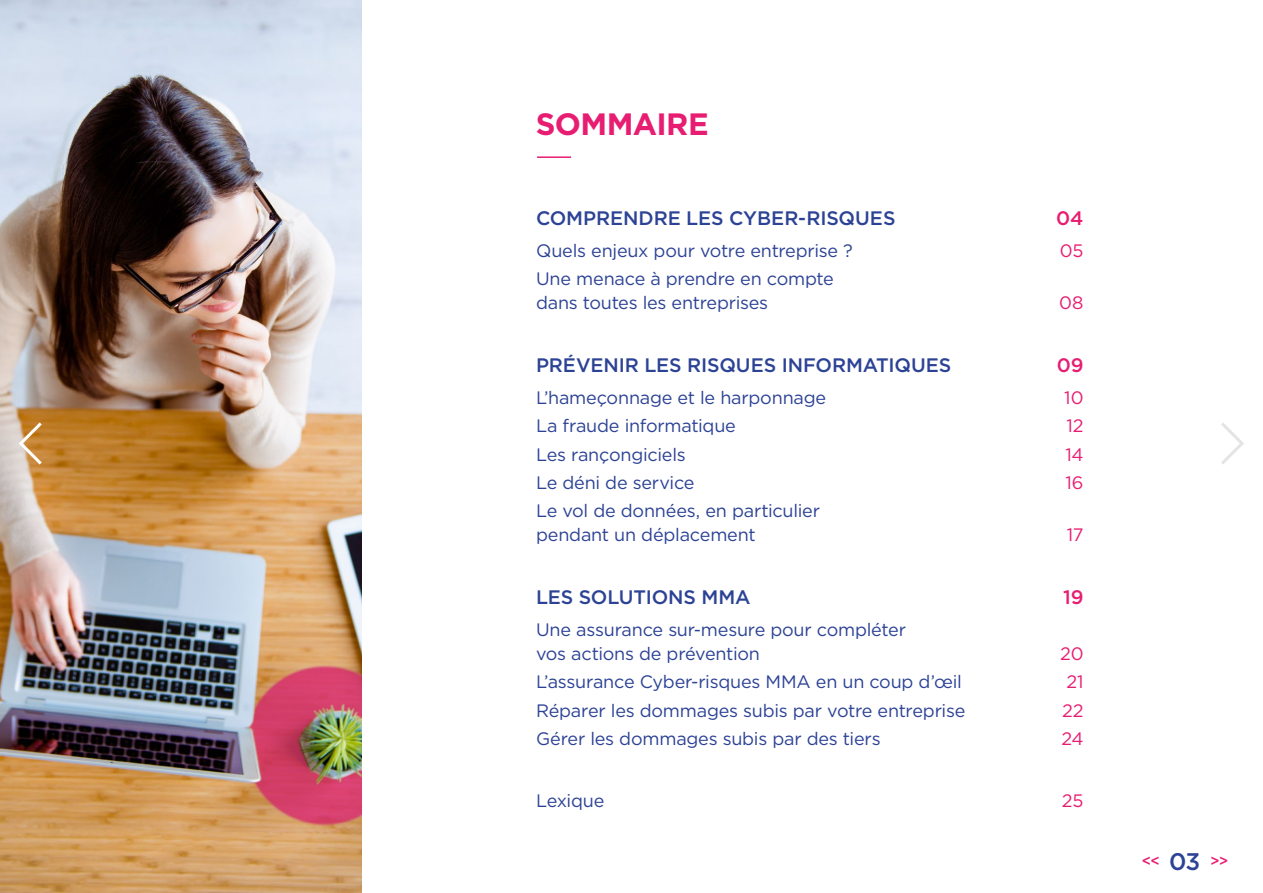
<style>
.page{position:relative;width:1263px;height:893px;background:#fff}
.page>*{position:absolute;margin:0;border:0;box-sizing:border-box;transform-origin:0 0}
.t1{font:700 30.9px "Gotham";letter-spacing:-.02em;color:#e71d72}
.t2{font:500 19.5px "Gotham";letter-spacing:-.005em;color:#2c4295}
.t3{font:500 19.5px "Gotham";color:#e71d72}
.t4{font:18px/24px "Gotham";letter-spacing:-.01em;color:#2c4295}
.t5{font:18px "Gotham";letter-spacing:-.005em;color:#e71d72}
.t6{font:500 15px "Gotham";color:#e71d72}
.s1{font-size:24px;color:#2c4295}
</style>
<div class="page">
<img style="left:0;top:0;width:361px;height:893px">
<svg style="left:1221px;top:423px;width:23px;height:41px"></svg>
<svg style="left:16px;top:419px;width:29px;height:49px"></svg>
<hr style="left:537px;top:156px;width:34px;height:2px;background:#e71d72">
<h1 class="t1" style="left:536px;top:104px;width:174px">SOMMAIRE</h1>
<p class="t2" style="left:536px;top:205px;width:361px">COMPRENDRE LES CYBER-RISQUES</p>
<p class="t3" style="left:1056px;top:205px;width:29px">04</p>
<p class="t4" style="left:536px;top:238px;width:318px">Quels enjeux pour votre entreprise ?</p>
<p class="t5" style="left:1060px;top:239px;width:25px">05</p>
<p class="t4" style="left:536px;top:267px;width:299px">Une menace à prendre en compte dans toutes les entreprises</p>
<p class="t5" style="left:1059px;top:292px;width:26px">08</p>
<p class="t2" style="left:536px;top:352px;width:417px">PRÉVENIR LES RISQUES INFORMATIQUES</p>
<p class="t3" style="left:1057px;top:352px;width:28px">09</p>
<p class="t4" style="left:536px;top:385px;width:292px">L’hameçonnage et le harponnage</p>
<p class="t5" style="left:1064px;top:386px;width:21px">10</p>
<p class="t4" style="left:536px;top:414px;width:201px">La fraude informatique</p>
<p class="t5" style="left:1067px;top:415px;width:18px">12</p>
<p class="t4" style="left:536px;top:442px;width:151px">Les rançongiciels</p>
<p class="t5" style="left:1065px;top:443px;width:20px">14</p>
<p class="t4" style="left:536px;top:470px;width:160px">Le déni de service</p>
<p class="t5" style="left:1065px;top:471px;width:20px">16</p>
<p class="t4" style="left:536px;top:498px;width:285px">Le vol de données, en particulier pendant un déplacement</p>
<p class="t5" style="left:1067px;top:523px;width:18px">17</p>
<p class="t2" style="left:536px;top:584px;width:216px">LES SOLUTIONS MMA</p>
<p class="t3" style="left:1063px;top:584px;width:22px">19</p>
<p class="t4" style="left:536px;top:617px;width:371px">Une assurance sur-mesure pour compléter vos actions de prévention</p>
<p class="t5" style="left:1060px;top:642px;width:25px">20</p>
<p class="t4" style="left:536px;top:669px;width:427px">L’assurance Cyber-risques MMA en un coup d’œil</p>
<p class="t5" style="left:1066px;top:670px;width:19px">21</p>
<p class="t4" style="left:536px;top:698px;width:431px">Réparer les dommages subis par votre entreprise</p>
<p class="t5" style="left:1062px;top:699px;width:23px">22</p>
<p class="t4" style="left:536px;top:726px;width:346px">Gérer les dommages subis par des tiers</p>
<p class="t5" style="left:1061px;top:727px;width:24px">24</p>
<p class="t4" style="left:536px;top:788px;width:70px">Lexique</p>
<p class="t5" style="left:1062px;top:789px;width:23px">25</p>
<p class="t6" style="left:1142px;top:851px;width:88px">&lt;&lt; <span class="s1">03</span> &gt;&gt;</p>
</div>
